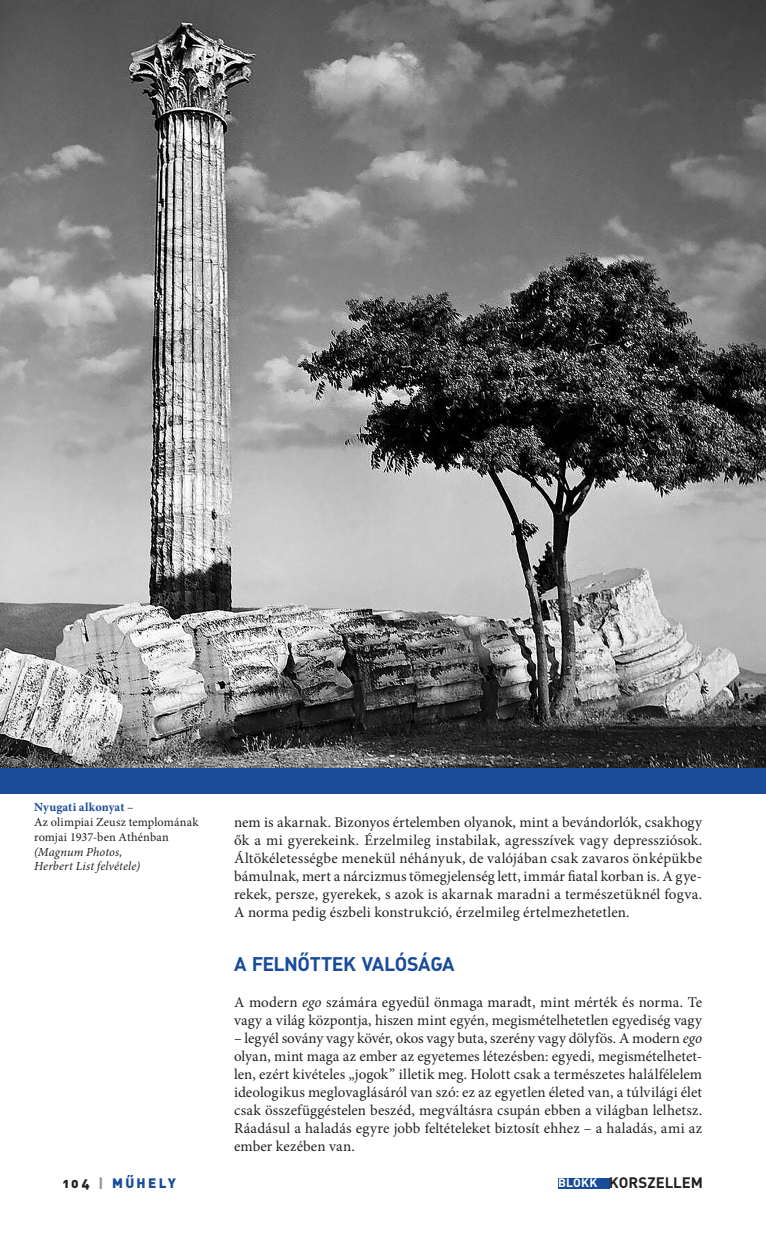
<style>
.page{position:relative;width:766px;height:1234px;background:#fff}
.page>*{position:absolute;margin:0;border:0;box-sizing:border-box;transform-origin:0 0}
._05_-_belcím{font:700 19.5px "DIN Alt PFL";letter-spacing:.02em;color:#194b9b}
._8_-_kenyér_1_---_10_pt{font:15px/18px "Minion Pro";letter-spacing:.005em;color:#231f20}
._9_-_kenyér_2_---_10_pt{font:15px/18px "Minion Pro";letter-spacing:.005em;color:#231f20;text-align:justify}
.t1{font:700 15px "DIN Alt PFL";letter-spacing:.045em;color:#231f20}
.t2{font:13.5px "DIN Alt Blk PFL";letter-spacing:.2em;color:#194b9b}
._1000_-_képaláírás{font:12.3px/14.7px "Minion Pro";color:#231f20}
._1000_-_képaláírás-2{font:italic 12.3px/14.7px "Minion Pro";letter-spacing:.01em;color:#231f20}
.s1{font-weight:700;color:#194b9b}
.s2{font-style:italic}
.s3{color:#231f20}
.s4{color:#939598}
.s5{font-size:12px;color:#fff}
</style>
<div class="page">
<div style="left:558px;top:1177px;width:52px;height:11px;background:#194b9b"></div>
<img style="left:0;top:0;width:765px;height:768px">
<div style="left:0;top:768px;width:765px;height:25px;background:#194b9b"></div>
<p class="_1000_-_képaláírás" style="left:34px;top:800px;width:166px"><span class="s1">Nyugati alkonyat</span> –<br>Az olimpiai Zeusz templomának romjai 1937-ben Athénban</p>
<p class="_1000_-_képaláírás-2" style="left:34px;top:844px;width:108px">(Magnum Photos,<br>Herbert List felvétele)</p>
<p class="_9_-_kenyér_2_---_10_pt" style="left:234px;top:813px;width:470px">nem is akarnak. Bizonyos értelemben olyanok, mint a bevándorlók, csakhogy ők a mi gyerekeink. Érzelmileg instabilak, agresszívek vagy depressziósok.<br>Áltökéletességbe menekül néhányuk, de valójában csak zavaros önképükbe bámulnak, mert a nárcizmus tömegjelenség lett, immár fiatal korban is. A gye&shy;rekek, persze, gyerekek, s azok is akarnak maradni a természetüknél fogva.<br>A norma pedig észbeli konstrukció, érzelmileg értelmezhetetlen.</p>
<p class="_05_-_belcím" style="left:234px;top:951px;width:221px">A FELNŐTTEK VALÓSÁGA</p>
<p class="_8_-_kenyér_1_---_10_pt" style="left:234px;top:993px;width:469px">A modern <span class="s2">ego</span> számára egyedül önmaga maradt, mint mérték és norma. Te vagy a világ központja, hiszen mint egyén, megismételhetetlen egyediség vagy</p>
<p class="_8_-_kenyér_1_---_10_pt" style="left:234px;top:1029px;width:469px;text-align:justify">– legyél sovány vagy kövér, okos vagy buta, szerény vagy dölyfös. A modern <span class="s2">ego </span>olyan, mint maga az ember az egyetemes létezésben: egyedi, megismételhetet&shy;len, ezért kivételes „jogok” illetik meg. Holott csak a természetes halálfélelem ideologikus meglovaglásáról van szó: ez az egyetlen életed van, a túlvilági élet csak összefüggéstelen beszéd, megváltásra csupán ebben a világban lelhetsz.<br>Ráadásul a haladás egyre jobb feltételeket biztosít ehhez – a haladás, ami az ember kezében van.</p>
<p class="t2" style="left:63px;top:1173px;width:114px"><span class="s3">104</span> <span class="s4">|</span> MŰHELY</p>
<p class="t1" style="left:558px;top:1172px;width:145px"><span class="s5">BLOKK</span> KORSZELLEM</p>
</div>
